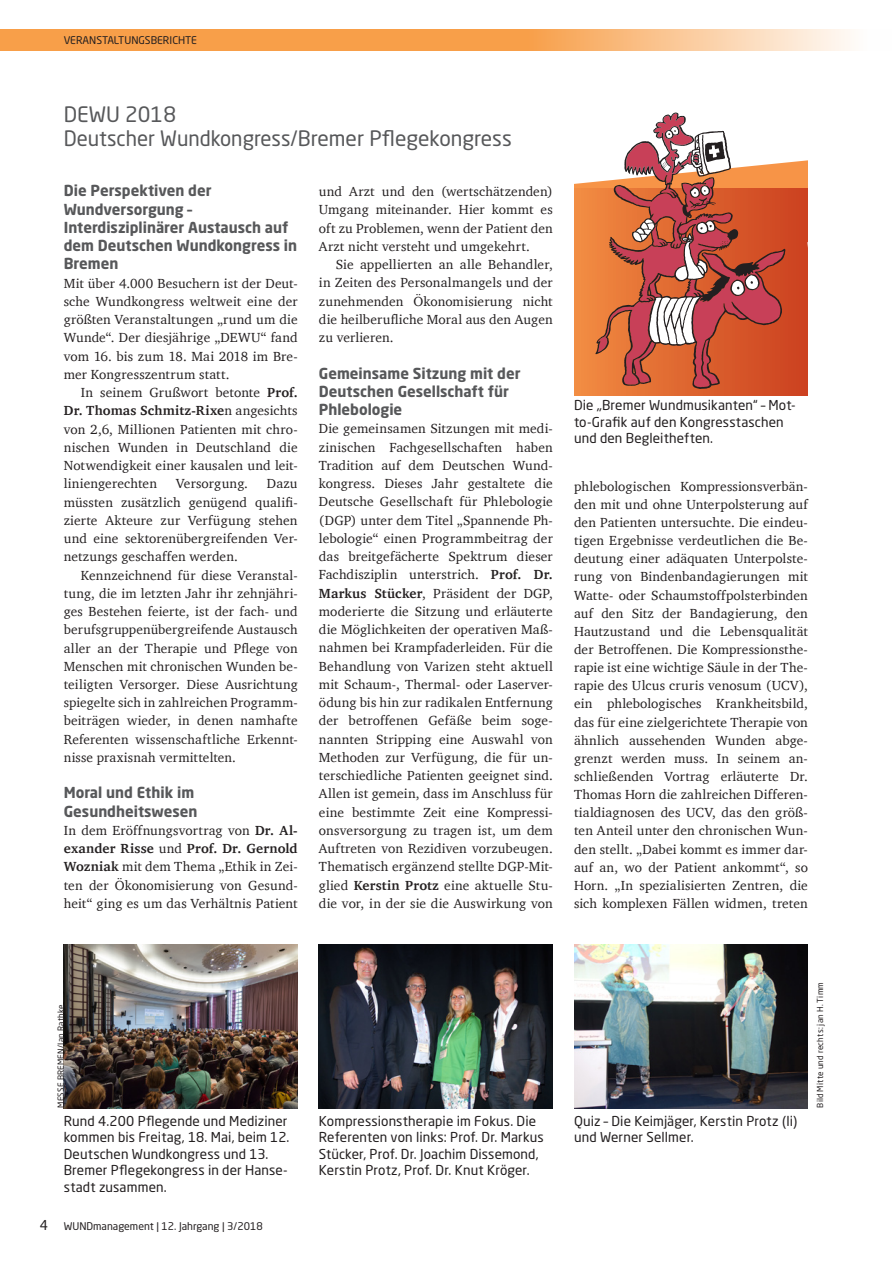
<style>
.page{position:relative;width:893px;height:1263px;background:#fff}
.page>*{position:absolute;margin:0;border:0;box-sizing:border-box;transform-origin:0 0}
.t1{font:21px/24px "Neo Sans Pro";color:#57585a}
.t2{font:700 15px/18.3px "Neo Sans Pro";color:#57585a}
.t3{font:13.5px/18.3px "Charter";letter-spacing:.01em;color:#231f20;text-align:justify}
.t4{font:13.5px/16.5px "Neo Sans Pro";letter-spacing:.01em;color:#231f20}
.t5{font:10.5px "Neo Sans Pro";color:#231f20}
.t6{font:8.25px "Neo Sans Pro";letter-spacing:.025em;color:#231f20}
.s1{font-weight:700}
</style>
<div class="page">
<svg style="left:0;top:30px;width:851px;height:21px;background:#f9b069"></svg>
<img style="left:64px;top:944px;width:234px;height:164px">
<img style="left:319px;top:944px;width:234px;height:164px">
<img style="left:574px;top:944px;width:234px;height:164px">
<svg style="left:574px;top:160px;width:234px;height:235px;background:#e16f3b"></svg>
<svg style="left:595px;top:112px;width:190px;height:277px"></svg>
<svg style="left:598px;top:113px;width:186px;height:274px"></svg>
<svg style="left:807px;top:224px;width:1px;height:37px"></svg>
<p class="t5" style="left:64px;top:34px;width:135px">VERANSTALTUNGSBERICHTE</p>
<h1 class="t1" style="left:64px;top:102px;width:450px">DEWU 2018<br>Deutscher Wundkongress/Bremer Pflegekongress</h1>
<p class="t2" style="left:64px;top:181px;width:235px">Die Perspektiven der<br>Wundversorgung –<br>Interdisziplinärer Austausch auf dem Deutschen Wundkongress in<br>Bremen</p>
<p class="t3" style="left:64px;top:274px;width:235px">Mit über 4.000 Besuchern ist der Deut&shy;sche Wundkongress weltweit eine der größten Veranstaltungen „rund um die Wunde“. Der diesjährige „DEWU“ fand vom 16. bis zum 18. Mai 2018 im Bre&shy;mer Kongresszentrum statt.</p>
<p class="t3" style="left:64px;top:383px;width:235px;text-indent:17px">In seinem Grußwort betonte <span class="s1">Prof.<br>Dr. Thomas Schmitz-Rixe</span>n angesichts von 2,6, Millionen Patienten mit chro&shy;nischen Wunden in Deutschland die Notwendigkeit einer kausalen und leit&shy;liniengerechten</p>
<p class="t3" style="left:64px;top:474px;width:235px;text-indent:203px">Dazu müssten zusätzlich genügend qualifi&shy;zierte Akteure zur Verfügung stehen und eine sektorenübergreifenden Ver&shy;netzungs geschaffen werden.</p>
<p class="t3" style="left:64px;top:566px;width:235px;text-indent:17px">Kennzeichnend für diese Veranstal&shy;tung, die im letzten Jahr ihr zehnjähri&shy;ges Bestehen feierte, ist der fach- und berufsgruppenübergreifende Austausch aller an der Therapie und Pflege von Menschen mit chronischen Wunden be&shy;teiligten Versorger. Diese Ausrichtung spiegelte sich in zahlreichen Programm&shy;beiträgen wieder, in denen namhafte Referenten wissenschaftliche Erkennt&shy;nisse praxisnah vermittelten.</p>
<p class="t2" style="left:64px;top:783px;width:135px">Moral und Ethik im<br>Gesundheitswesen</p>
<p class="t3" style="left:64px;top:821px;width:235px">In dem Eröffnungsvortrag von <span class="s1">Dr. Al&shy;exander Risse</span> und <span class="s1">Prof. Dr. Gernold Wozniak</span> mit dem Thema „Ethik in Zei&shy;ten der Ökonomisierung von Gesund&shy;heit“ ging es um das Verhältnis Patient</p>
<p class="t3" style="left:176px;top:474px;width:73px">Versorgung.</p>
<p class="t3" style="left:319px;top:182px;width:235px">und Arzt und den (wertschätzenden)<br>Umgang miteinander. Hier kommt es oft zu Problemen, wenn der Patient den Arzt nicht versteht und umgekehrt.</p>
<p class="t3" style="left:319px;top:255px;width:235px;text-indent:17px">Sie appellierten an alle Behandler, in Zeiten des Personalmangels und der zunehmenden Ökonomisierung nicht die heilberufliche Moral aus den Augen zu verlieren.</p>
<p class="t2" style="left:319px;top:363px;width:203px">Gemeinsame Sitzung mit der<br>Deutschen Gesellschaft für<br>Phlebologie</p>
<p class="t3" style="left:319px;top:419px;width:235px">Die gemeinsamen Sitzungen mit medi&shy;zinischen Fachgesellschaften haben Tradition auf dem Deutschen Wund&shy;kongress. Dieses Jahr gestaltete die Deutsche Gesellschaft für Phlebologie (DGP) unter dem Titel „Spannende Ph&shy;lebologie“ einen Programmbeitrag der das breitgefächerte Spektrum dieser Fachdisziplin unterstrich. <span class="s1">Prof. Dr.<br>Markus Stücker</span>, Präsident der DGP, moderierte die Sitzung und erläuterte die Möglichkeiten der operativen Maß&shy;nahmen bei Krampfaderleiden. Für die Behandlung von Varizen steht aktuell mit Schaum-, Thermal- oder Laserver&shy;ödung bis hin zur radikalen Entfernung der betroffenen Gefäße beim soge&shy;nannten Stripping eine Auswahl von Methoden zur Verfügung, die für un&shy;terschiedliche Patienten geeignet sind.<br>Allen ist gemein, dass im Anschluss für eine bestimmte Zeit eine Kompressi&shy;onsversorgung zu tragen ist, um dem Auftreten von Rezidiven vorzubeugen.<br>Thematisch ergänzend stellte DGP-Mit&shy;glied <span class="s1">Kerstin Protz</span> eine aktuelle Stu&shy;die vor, in der sie die Auswirkung von</p>
<p class="t4" style="left:574px;top:397px;width:223px">Die „Bremer Wundmusikanten“ – Mot&shy;to-Grafik auf den Kongresstaschen und den Begleitheften.</p>
<p class="t3" style="left:574px;top:477px;width:235px">phlebologischen Kompressionsverbän&shy;den mit und ohne Unterpolsterung auf den Patienten untersuchte. Die eindeu&shy;tigen Ergebnisse verdeutlichen die Be&shy;deutung einer adäquaten Unterpolste&shy;rung von Bindenbandagierungen mit Watte- oder Schaumstoffpolsterbinden auf den Sitz der Bandagierung, den Hautzustand und die Lebensqualität der Betroffenen. Die Kompressionsthe&shy;rapie ist eine wichtige Säule in der The&shy;rapie des Ulcus cruris venosum (UCV), ein phlebologisches Krankheitsbild, das für eine zielgerichtete Therapie von ähnlich aussehenden Wunden abge&shy;grenzt werden muss. In seinem an&shy;schließenden Vortrag erläuterte Dr.<br>Thomas Horn die zahlreichen Differen&shy;tialdiagnosen des UCV, das den größ&shy;ten Anteil unter den chronischen Wun&shy;den stellt. „Dabei kommt es immer dar&shy;auf an, wo der Patient ankommt“, so Horn. „In spezialisierten Zentren, die sich komplexen Fällen widmen, treten</p>
<p class="t6" style="left:56px;top:1108px;width:105px;rotate:-90deg">MESSE BREMEN/Jan Rathke</p>
<p class="t4" style="left:64px;top:1112px;width:227px">Rund 4.200 Pflegende und Mediziner kommen bis Freitag, 18. Mai, beim 12.<br>Deutschen Wundkongress und 13.<br>Bremer Pflegekongress in der Hanse&shy;stadt zusammen.</p>
<p class="t4" style="left:319px;top:1112px;width:226px">Kompressionstherapie im Fokus. Die Referenten von links: Prof. Dr. Markus Stücker, Prof. Dr. Joachim Dissemond, Kerstin Protz, Prof. Dr. Knut Kröger.</p>
<p class="t4" style="left:574px;top:1112px;width:225px">Quiz – Die Keimjäger, Kerstin Protz (li) und Werner Sellmer.</p>
<p class="t4" style="left:40px;top:1216px;width:10px">4</p>
<p class="t5" style="left:64px;top:1220px;width:200px">WUNDmanagement | 12. Jahrgang | 3/2018</p>
<p class="t6" style="left:815px;top:1108px;width:127px;rotate:-90deg">Bild Mitte und rechts: jan H. Timm</p>
</div>
